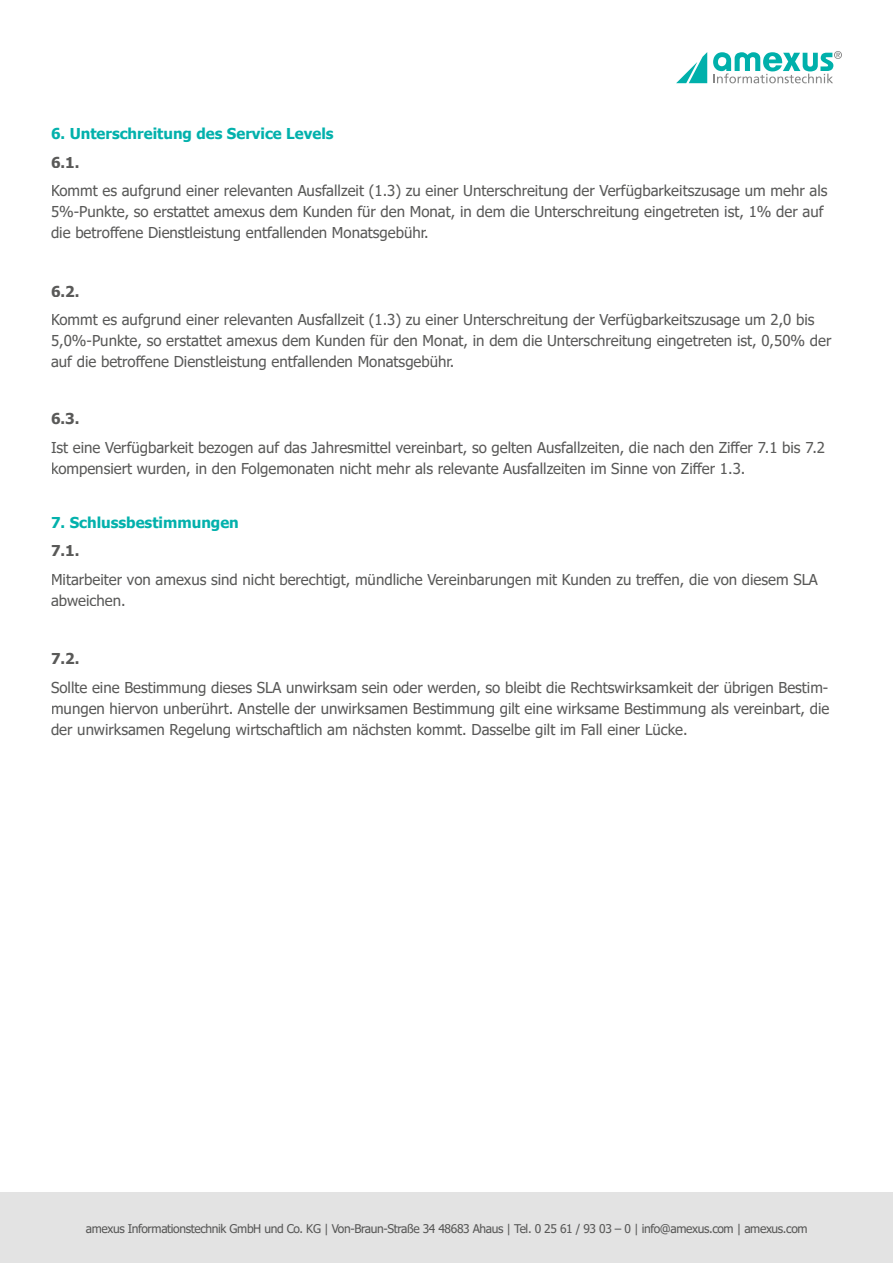
<style>
.page{position:relative;width:893px;height:1263px;background:#fff}
.page>*{position:absolute;margin:0;border:0;box-sizing:border-box;transform-origin:0 0}
.t1{font:15px/21px "Tahoma";color:#595958}
.t2{font:700 15px "Tahoma";color:#03b1ac}
.t3{font:700 15px "Tahoma";color:#595958}
.t4{font:12px "Tahoma";letter-spacing:-.03em;color:#575756}
</style>
<div class="page">
<div style="left:0;top:1193px;width:893px;height:70px;background:#e3e3e3"></div>
<svg style="left:676px;top:52px;width:31px;height:31px"></svg>
<svg style="left:713px;top:51px;width:129px;height:32px"></svg>
<p class="t2" style="left:51px;top:123px;width:284px">6. Unterschreitung des Service Levels</p>
<p class="t3" style="left:51px;top:152px;width:30px">6.1.</p>
<p class="t1" style="left:51px;top:181px;width:778px">Kommt es aufgrund einer relevanten Ausfallzeit (1.3) zu einer Unterschreitung der Verfügbarkeitszusage um mehr als<br>5%-Punkte, so erstattet amexus dem Kunden für den Monat, in dem die Unterschreitung eingetreten ist, 1% der auf die betroffene Dienstleistung entfallenden Monatsgebühr.</p>
<p class="t3" style="left:51px;top:281px;width:30px">6.2.</p>
<p class="t1" style="left:51px;top:310px;width:782px">Kommt es aufgrund einer relevanten Ausfallzeit (1.3) zu einer Unterschreitung der Verfügbarkeitszusage um 2,0 bis<br>5,0%-Punkte, so erstattet amexus dem Kunden für den Monat, in dem die Unterschreitung eingetreten ist, 0,50% der auf die betroffene Dienstleistung entfallenden Monatsgebühr.</p>
<p class="t3" style="left:51px;top:408px;width:30px">6.3.</p>
<p class="t1" style="left:51px;top:437px;width:776px">Ist eine Verfügbarkeit bezogen auf das Jahresmittel vereinbart, so gelten Ausfallzeiten, die nach den Ziffer 7.1 bis 7.2 kompensiert wurden, in den Folgemonaten nicht mehr als relevante Ausfallzeiten im Sinne von Ziffer 1.3.</p>
<p class="t2" style="left:51px;top:512px;width:189px">7. Schlussbestimmungen</p>
<p class="t3" style="left:51px;top:540px;width:30px">7.1.</p>
<p class="t1" style="left:51px;top:569px;width:768px">Mitarbeiter von amexus sind nicht berechtigt, mündliche Vereinbarungen mit Kunden zu treffen, die von diesem SLA abweichen.</p>
<p class="t3" style="left:51px;top:648px;width:30px">7.2.</p>
<p class="t1" style="left:51px;top:677px;width:780px;text-align:justify">Sollte eine Bestimmung dieses SLA unwirksam sein oder werden, so bleibt die Rechtswirksamkeit der übrigen Bestim&shy;mungen hiervon unberührt. Anstelle der unwirksamen Bestimmung gilt eine wirksame Bestimmung als vereinbart, die der unwirksamen Regelung wirtschaftlich am nächsten kommt. Dasselbe gilt im Fall einer Lücke.</p>
<p class="t4" style="left:86px;top:1220px;width:723px">amexus Informationstechnik GmbH und Co. KG | Von-Braun-Straße 34 48683 Ahaus | Tel. 0 25 61 / 93 03 – 0 | info@amexus.com | amexus.com</p>
</div>
